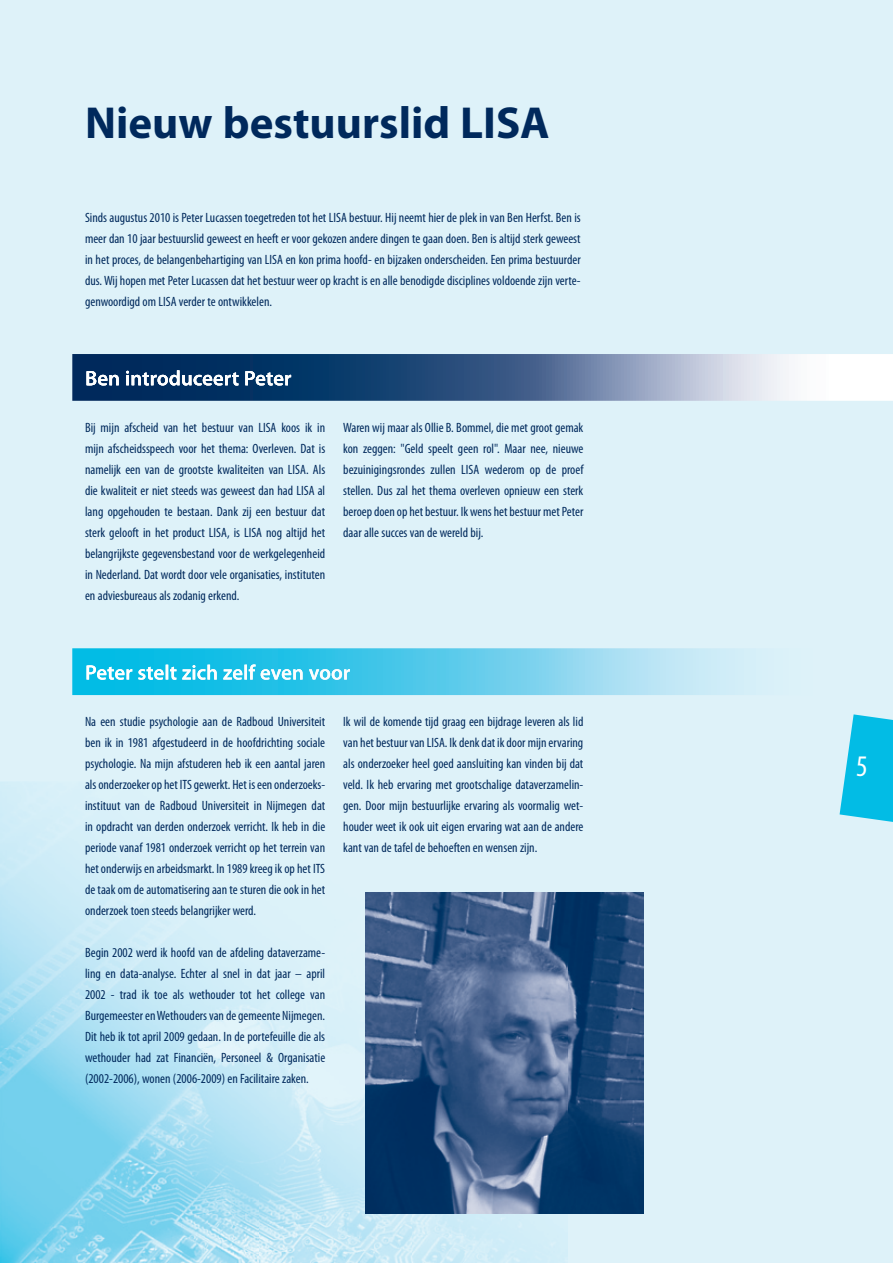
<style>
.page{position:relative;width:893px;height:1263px;background:#def2f9}
.page>*{position:absolute;margin:0;border:0;box-sizing:border-box;transform-origin:0 0}
.t1{font:700 45px "Myriad Pro";color:#00295c}
.t2{font:condensed 30px "Myriad Pro";color:#fff}
.t3{font:600 21px "Myriad Pro";color:#fff}
.t4{font:condensed 13.5px/21px "Myriad Pro";color:#00295c;text-align:justify}
</style>
<div class="page">
<img style="left:0;top:782px;width:257px;height:481px">
<img style="left:365px;top:892px;width:202px;height:50px">
<img style="left:257px;top:942px;width:155px;height:321px">
<img style="left:412px;top:1213px;width:155px;height:50px">
<svg style="left:840px;top:714px;width:53px;height:108px"></svg>
<svg style="left:72px;top:648px;width:672px;height:47px;background:#62cfec"></svg>
<div style="left:87px;top:664px;width:263px;height:16px;background:linear-gradient(to right,#00bbe4,#2fc3e7)"></div>
<svg style="left:72px;top:354px;width:821px;height:47px;background:#647fa0"></svg>
<div style="left:87px;top:370px;width:204px;height:15px;background:#002d5f"></div>
<img style="left:567px;top:893px;width:76px;height:320px">
<img style="left:366px;top:893px;width:201px;height:320px">
<h1 class="t1" style="left:85px;top:93px;width:466px">Nieuw bestuurslid LISA</h1>
<p class="t4" style="left:85px;top:207px;width:497px">Sinds augustus 2010 is Peter Lucassen toegetreden tot het LISA bestuur. Hij neemt hier de plek in van Ben Herfst. Ben is meer dan 10 jaar bestuurslid geweest en heeft er voor gekozen andere dingen te gaan doen. Ben is altijd sterk geweest in het proces, de belangenbehartiging van LISA en kon prima hoofd- en bijzaken onderscheiden. Een prima bestuurder dus. Wij hopen met Peter Lucassen dat het bestuur weer op kracht is en alle benodigde disciplines voldoende zijn verte&shy;genwoordigd om LISA verder te ontwikkelen.</p>
<h3 class="t3" style="left:85px;top:365px;width:208px">Ben introduceert Peter</h3>
<p class="t4" style="left:85px;top:417px;width:242px">Bij mijn afscheid van het bestuur van LISA koos ik in mijn afscheidsspeech voor het thema: Overleven. Dat is namelijk een van de grootste kwaliteiten van LISA. Als die kwaliteit er niet steeds was geweest dan had LISA al lang opgehouden te bestaan. Dank zij een bestuur dat sterk gelooft in het product LISA, is LISA nog altijd het belangrijkste gegevensbestand voor de werkgelegenheid in Nederland. Dat wordt door vele organisaties, instituten en adviesbureaus als zodanig erkend.</p>
<p class="t4" style="left:343px;top:417px;width:242px">Waren wij maar als Ollie B. Bommel, die met groot gemak kon zeggen: "Geld speelt geen rol". Maar nee, nieuwe bezuinigingsrondes zullen LISA wederom op de proef stellen. Dus zal het thema overleven opnieuw een sterk beroep doen op het bestuur. Ik wens het bestuur met Peter daar alle succes van de wereld bij.</p>
<h3 class="t3" style="left:85px;top:659px;width:267px">Peter stelt zich zelf even voor</h3>
<p class="t4" style="left:85px;top:711px;width:242px">Na een studie psychologie aan de Radboud Universiteit ben ik in 1981 afgestudeerd in de hoofdrichting sociale psychologie. Na mijn afstuderen heb ik een aantal jaren als onderzoeker op het ITS gewerkt. Het is een onderzoeks&shy;instituut van de Radboud Universiteit in Nijmegen dat in opdracht van derden onderzoek verricht. Ik heb in die periode vanaf 1981 onderzoek verricht op het terrein van het onderwijs en arbeidsmarkt. In 1989 kreeg ik op het ITS de taak om de automatisering aan te sturen die ook in het onderzoek toen steeds belangrijker werd.</p>
<p class="t4" style="left:85px;top:942px;width:242px">Begin 2002 werd ik hoofd van de afdeling dataverzame&shy;ling en data-analyse. Echter al snel in dat jaar – april 2002 - trad ik toe als wethouder tot het college van Burgemeester en Wethouders van de gemeente Nijmegen.<br>Dit heb ik tot april 2009 gedaan. In de portefeuille die als wethouder had zat Financiën, Personeel &amp; Organisatie (2002-2006), wonen (2006-2009) en Facilitaire zaken.</p>
<p class="t4" style="left:343px;top:711px;width:242px">Ik wil de komende tijd graag een bijdrage leveren als lid van het bestuur van LISA. Ik denk dat ik door mijn ervaring als onderzoeker heel goed aansluiting kan vinden bij dat veld. Ik heb ervaring met grootschalige dataverzamelin&shy;gen. Door mijn bestuurlijke ervaring als voormalig wet&shy;houder weet ik ook uit eigen ervaring wat aan de andere kant van de tafel de behoeften en wensen zijn.</p>
<h2 class="t2" style="left:856px;top:748px;width:13px">5</h2>
</div>
